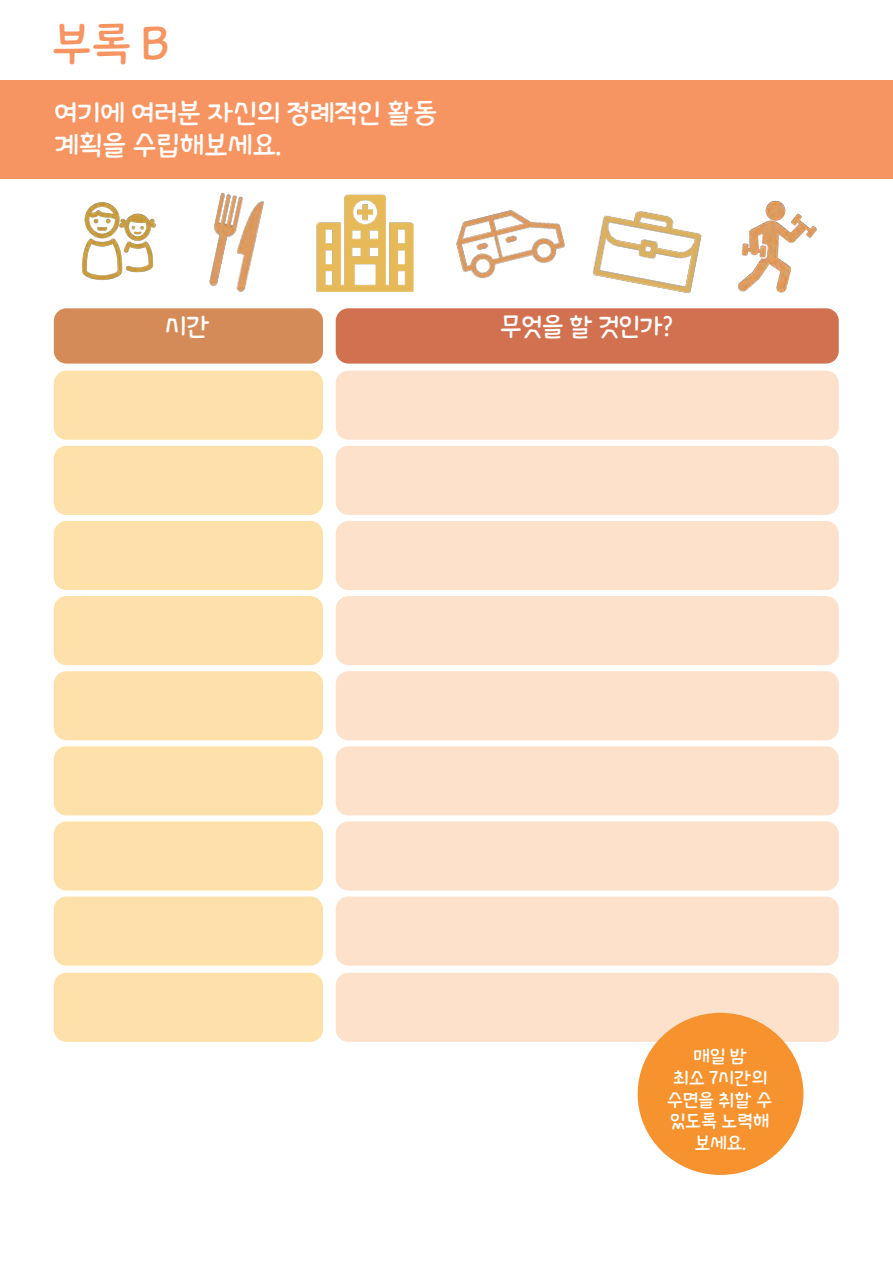
<style>
.page{position:relative;width:893px;height:1263px;background:#fff}
.page>*{position:absolute;margin:0;border:0;box-sizing:border-box;transform-origin:0 0}
.t1{font:45px "THE Alien";color:#f79562}
.t2{font:27px/32.4px "THE Alien";color:#fff}
.Style_de_paragraphe{font:25.5px "THE Alien";letter-spacing:-.01em;color:#fff;scale:.96 1}
.t3{font:18px "THE Alien";color:#fff}
</style>
<div class="page">
<div style="left:336px;top:973px;width:503px;height:69px;background:#fee1cb;border-radius:13px"></div>
<div style="left:0;top:80px;width:893px;height:99px;background:#f79562"></div>
<div style="left:54px;top:308px;width:269px;height:56px;background:#d48b58;border-radius:13px"></div>
<div style="left:336px;top:308px;width:503px;height:56px;background:#d17150;border-radius:13px"></div>
<div style="left:54px;top:371px;width:269px;height:69px;background:#fee1aa;border-radius:13px"></div>
<div style="left:336px;top:371px;width:503px;height:69px;background:#fee1cb;border-radius:13px"></div>
<div style="left:54px;top:446px;width:269px;height:69px;background:#fee1aa;border-radius:13px"></div>
<div style="left:336px;top:446px;width:503px;height:69px;background:#fee1cb;border-radius:13px"></div>
<div style="left:54px;top:521px;width:269px;height:69px;background:#fee1aa;border-radius:13px"></div>
<div style="left:336px;top:521px;width:503px;height:69px;background:#fee1cb;border-radius:13px"></div>
<div style="left:54px;top:596px;width:269px;height:69px;background:#fee1aa;border-radius:13px"></div>
<div style="left:336px;top:596px;width:503px;height:69px;background:#fee1cb;border-radius:13px"></div>
<div style="left:54px;top:671px;width:269px;height:69px;background:#fee1aa;border-radius:13px"></div>
<div style="left:336px;top:671px;width:503px;height:69px;background:#fee1cb;border-radius:13px"></div>
<div style="left:54px;top:746px;width:269px;height:69px;background:#fee1aa;border-radius:13px"></div>
<div style="left:336px;top:746px;width:503px;height:69px;background:#fee1cb;border-radius:13px"></div>
<div style="left:54px;top:821px;width:269px;height:69px;background:#fee1aa;border-radius:13px"></div>
<div style="left:336px;top:821px;width:503px;height:69px;background:#fee1cb;border-radius:13px"></div>
<div style="left:54px;top:896px;width:269px;height:70px;background:#fee1aa;border-radius:13px"></div>
<div style="left:336px;top:896px;width:503px;height:70px;background:#fee1cb;border-radius:13px"></div>
<div style="left:638px;top:1013px;width:165px;height:162px;background:#f7932e;border-radius:50%"></div>
<div style="left:54px;top:973px;width:269px;height:69px;background:#fee1aa;border-radius:13px"></div>
<img style="left:456px;top:210px;width:109px;height:69px">
<img style="left:316px;top:194px;width:98px;height:98px">
<img style="left:738px;top:200px;width:79px;height:93px">
<img style="left:592px;top:211px;width:110px;height:83px">
<img style="left:209px;top:192px;width:55px;height:100px">
<img style="left:82px;top:202px;width:74px;height:78px">
<p class="t1" style="left:52px;top:12px;width:119px">부록 B</p>
<p class="t2" style="left:54px;top:95px;width:384px">여기에 여러분 자신의 정례적인 활동 계획을 수립해보세요.</p>
<p class="Style_de_paragraphe" style="left:165px;top:308px;width:48px">시간</p>
<p class="Style_de_paragraphe" style="left:500px;top:308px;width:182px">무엇을 할 것인가?</p>
<p class="t3" style="left:693px;top:1043px;width:55px">매일 밤</p>
<p class="t3" style="left:673px;top:1065px;width:96px">최소 7시간의</p>
<p class="t3" style="left:667px;top:1086px;width:106px">수면을 취할 수</p>
<p class="t3" style="left:670px;top:1108px;width:100px">있도록 노력해</p>
<p class="t3" style="left:694px;top:1130px;width:53px">보세요.</p>
</div>
